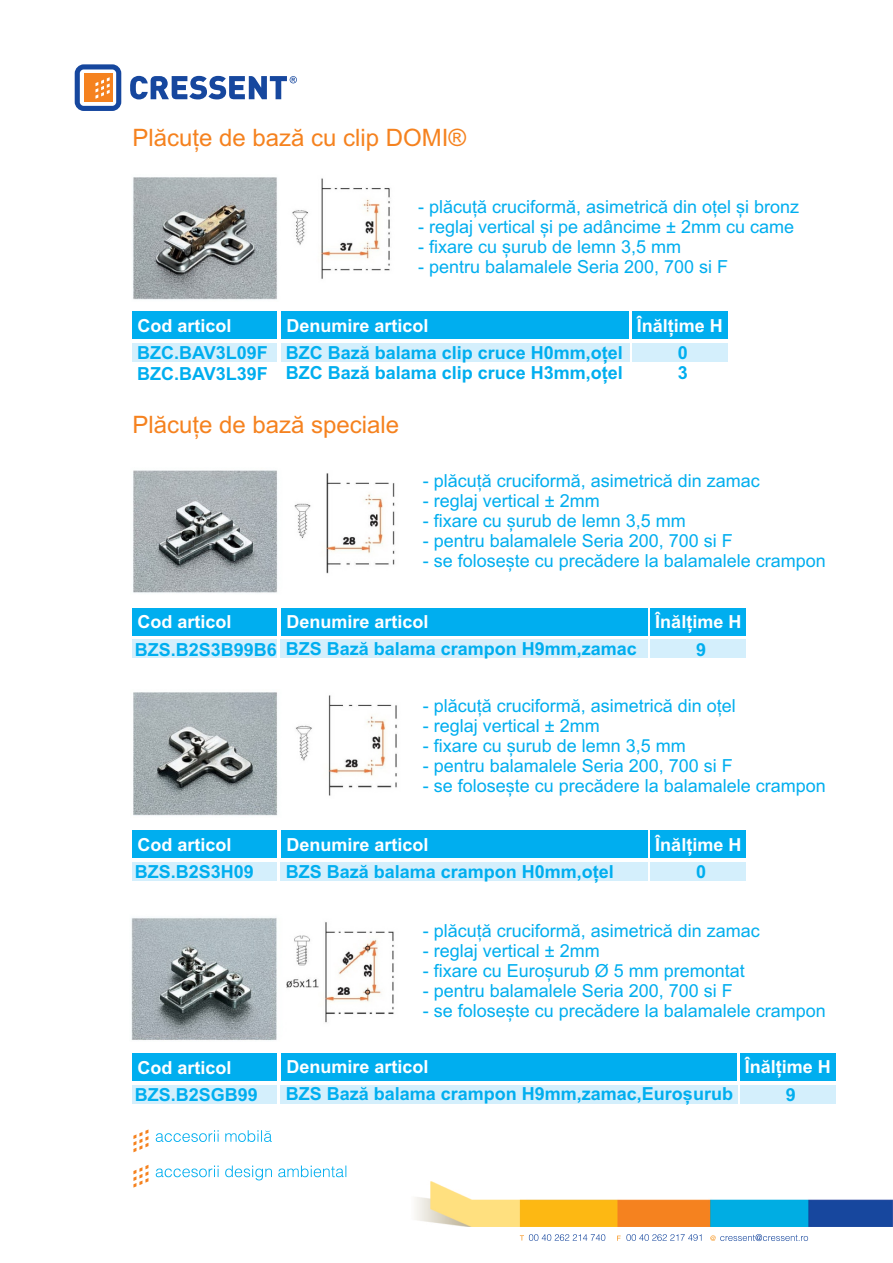
<style>
.page{position:relative;width:893px;height:1263px;background:#fff}
.page>*{position:absolute;margin:0;border:0;box-sizing:border-box;transform-origin:0 0}
.t1{font:24px "Arial";color:#f5821f}
.t2{font:18px "Arial";color:#00aeef}
.t3{font:700 18px/20.1px "Arial";color:#00aeef}
.t4{font:700 18px "Arial";color:#fff}
</style>
<div class="page">
<div style="left:132px;top:343px;width:145px;height:19px;background:#d4effc"></div>
<div style="left:281px;top:343px;width:348px;height:19px;background:#d4effc"></div>
<div style="left:632px;top:343px;width:96px;height:19px;background:#d4effc"></div>
<svg style="left:75px;top:64px;width:46px;height:47px"></svg>
<svg style="left:130px;top:76px;width:167px;height:23px"></svg>
<img style="left:415px;top:1181px;width:478px;height:45px">
<svg style="left:133px;top:1165px;width:15px;height:22px"></svg>
<svg style="left:156px;top:1165px;width:190px;height:15px"></svg>
<svg style="left:133px;top:1129px;width:15px;height:23px"></svg>
<svg style="left:156px;top:1130px;width:116px;height:12px"></svg>
<svg style="left:520px;top:1234px;width:85px;height:7px"></svg>
<svg style="left:710px;top:1234px;width:98px;height:7px"></svg>
<svg style="left:617px;top:1234px;width:84px;height:7px"></svg>
<div style="left:132px;top:312px;width:145px;height:27px;background:#00aeef"></div>
<div style="left:281px;top:312px;width:348px;height:27px;background:#00aeef"></div>
<div style="left:632px;top:312px;width:96px;height:27px;background:#00aeef"></div>
<div style="left:132px;top:639px;width:145px;height:19px;background:#d4effc"></div>
<div style="left:281px;top:639px;width:367px;height:19px;background:#d4effc"></div>
<div style="left:651px;top:639px;width:95px;height:19px;background:#d4effc"></div>
<div style="left:132px;top:608px;width:145px;height:27px;background:#00aeef"></div>
<div style="left:281px;top:608px;width:366px;height:27px;background:#00aeef"></div>
<div style="left:651px;top:608px;width:95px;height:27px;background:#00aeef"></div>
<img style="left:133px;top:177px;width:257px;height:123px">
<img style="left:133px;top:470px;width:262px;height:123px">
<div style="left:132px;top:862px;width:145px;height:19px;background:#d4effc"></div>
<div style="left:281px;top:862px;width:367px;height:19px;background:#d4effc"></div>
<div style="left:651px;top:862px;width:95px;height:19px;background:#d4effc"></div>
<div style="left:132px;top:831px;width:145px;height:27px;background:#00aeef"></div>
<div style="left:281px;top:831px;width:366px;height:27px;background:#00aeef"></div>
<div style="left:651px;top:831px;width:95px;height:27px;background:#00aeef"></div>
<img style="left:133px;top:692px;width:264px;height:124px">
<div style="left:132px;top:1084px;width:145px;height:19px;background:#d4effc"></div>
<div style="left:281px;top:1084px;width:457px;height:19px;background:#d4effc"></div>
<div style="left:740px;top:1084px;width:96px;height:19px;background:#d4effc"></div>
<div style="left:132px;top:1053px;width:145px;height:28px;background:#00aeef"></div>
<div style="left:281px;top:1053px;width:456px;height:28px;background:#00aeef"></div>
<div style="left:740px;top:1053px;width:96px;height:28px;background:#00aeef"></div>
<img style="left:131px;top:918px;width:263px;height:122px">
<h1 class="t1" style="left:132px;top:129px;width:335px">Plăcuțe de bază cu clip DOMI®</h1>
<p class="t2" style="left:418px;top:200px;width:383px">- plăcuță cruciformă, asimetrică din oțel și bronz</p>
<p class="t2" style="left:418px;top:220px;width:378px">- reglaj vertical și pe adâncime ± 2mm cu came</p>
<p class="t2" style="left:418px;top:240px;width:265px">- fixare cu șurub de lemn 3,5 mm</p>
<p class="t2" style="left:418px;top:260px;width:312px">- pentru balamalele Seria 200, 700 si F</p>
<p class="t4" style="left:138px;top:319px;width:96px">Cod articol</p>
<p class="t4" style="left:287px;top:319px;width:144px">Denumire articol</p>
<p class="t4" style="left:637px;top:319px;width:88px">Înălțime H</p>
<p class="t3" style="left:137px;top:345px;width:132px">BZC.BAV3L09F<br>BZC.BAV3L39F</p>
<p class="t3" style="left:286px;top:344px;width:339px">BZC Bază balama clip cruce H0mm,oțel<br>BZC Bază balama clip cruce H3mm,oțel</p>
<p class="t3" style="left:678px;top:345px;width:12px">0<br>3</p>
<h1 class="t1" style="left:132px;top:416px;width:268px">Plăcuțe de bază speciale</h1>
<p class="t2" style="left:423px;top:474px;width:339px">- plăcuță cruciformă, asimetrică din zamac</p>
<p class="t2" style="left:423px;top:494px;width:178px">- reglaj vertical ± 2mm</p>
<p class="t2" style="left:423px;top:514px;width:265px">- fixare cu șurub de lemn 3,5 mm</p>
<p class="t2" style="left:423px;top:534px;width:312px">- pentru balamalele Seria 200, 700 si F</p>
<p class="t2" style="left:423px;top:554px;width:405px">- se folosește cu precădere la balamalele crampon</p>
<p class="t4" style="left:138px;top:615px;width:96px">Cod articol</p>
<p class="t4" style="left:287px;top:615px;width:144px">Denumire articol</p>
<p class="t4" style="left:655px;top:615px;width:88px">Înălțime H</p>
<p class="t3" style="left:135px;top:640px;width:504px">BZS.B2S3B99B6 BZS Bază balama crampon H9mm,zamac</p>
<p class="t3" style="left:696px;top:641px;width:12px">9</p>
<p class="t2" style="left:423px;top:699px;width:315px">- plăcuță cruciformă, asimetrică din oțel</p>
<p class="t2" style="left:423px;top:719px;width:178px">- reglaj vertical ± 2mm</p>
<p class="t2" style="left:423px;top:739px;width:265px">- fixare cu șurub de lemn 3,5 mm</p>
<p class="t2" style="left:423px;top:759px;width:312px">- pentru balamalele Seria 200, 700 si F</p>
<p class="t2" style="left:423px;top:779px;width:405px">- se folosește cu precădere la balamalele crampon</p>
<p class="t4" style="left:138px;top:838px;width:96px">Cod articol</p>
<p class="t4" style="left:287px;top:837px;width:144px">Denumire articol</p>
<p class="t4" style="left:655px;top:837px;width:88px">Înălțime H</p>
<p class="t3" style="left:135px;top:864px;width:121px">BZS.B2S3H09</p>
<p class="t3" style="left:286px;top:863px;width:330px">BZS Bază balama crampon H0mm,oțel</p>
<p class="t3" style="left:696px;top:863px;width:12px">0</p>
<p class="t2" style="left:423px;top:923px;width:339px">- plăcuță cruciformă, asimetrică din zamac</p>
<p class="t2" style="left:423px;top:943px;width:178px">- reglaj vertical ± 2mm</p>
<p class="t2" style="left:423px;top:964px;width:324px">- fixare cu Euroșurub Ø 5 mm premontat</p>
<p class="t2" style="left:423px;top:984px;width:312px">- pentru balamalele Seria 200, 700 si F</p>
<p class="t2" style="left:423px;top:1004px;width:405px">- se folosește cu precădere la balamalele crampon</p>
<p class="t4" style="left:138px;top:1060px;width:96px">Cod articol</p>
<p class="t4" style="left:287px;top:1060px;width:144px">Denumire articol</p>
<p class="t4" style="left:745px;top:1060px;width:88px">Înălțime H</p>
<p class="t3" style="left:135px;top:1086px;width:125px">BZS.B2SGB99</p>
<p class="t3" style="left:286px;top:1085px;width:449px">BZS Bază balama crampon H9mm,zamac,Euroșurub</p>
<p class="t3" style="left:786px;top:1086px;width:12px">9</p>
</div>
